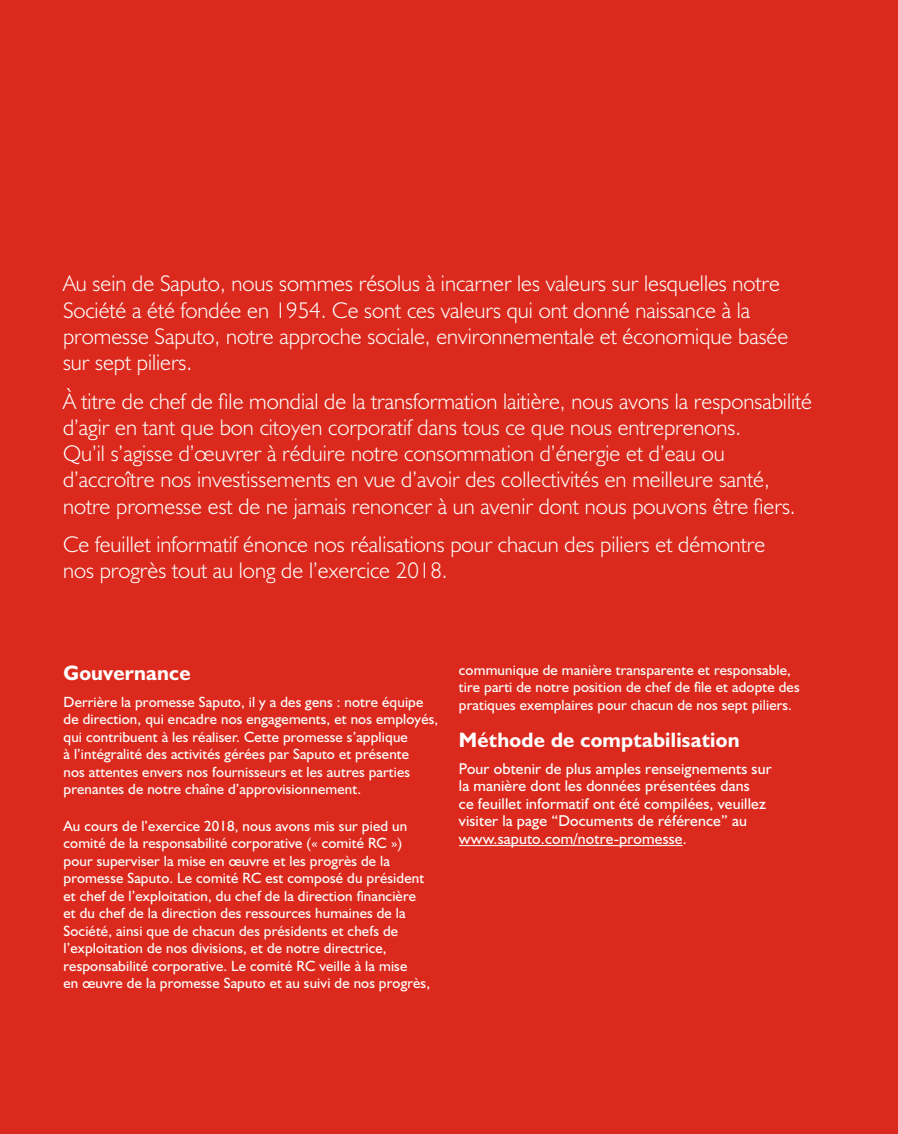
<style>
.page{position:relative;width:898px;height:1134px;background:#db2a1d}
.page>*{position:absolute;margin:0;border:0;box-sizing:border-box;transform-origin:0 0}
.t1{font:300 22.75px/26.2px "Humanist 521 BT";color:#fff}
.t2{font:700 21px "Humanist 521 BT";letter-spacing:.01em;color:#fff}
.t3{font:15.75px/17.5px "Humanist 521 BT";letter-spacing:.01em;color:#fff}
.t4{font:14.88px/17.5px "Humanist 521 BT";letter-spacing:.01em;color:#fff}
</style>
<div class="page">
<hr style="left:459px;top:845px;width:223px;height:1px;background:#fff">
<p class="t1" style="left:63px;top:270px;width:727px">Au sein de Saputo, nous sommes résolus à incarner les valeurs sur lesquelles notre Société a été fondée en 1954. Ce sont ces valeurs qui ont donné naissance à la promesse Saputo, notre approche sociale, environnementale et économique basée sur sept piliers.</p>
<p class="t1" style="left:63px;top:387px;width:750px">À titre de chef de file mondial de la transformation laitière, nous avons la responsabilité d’agir en tant que bon citoyen corporatif dans tous ce que nous entreprenons.<br>Qu’il s’agisse d’œuvrer à réduire notre consommation d’énergie et d’eau ou d’accroître nos investissements en vue d’avoir des collectivités en meilleure santé, notre promesse est de ne jamais renoncer à un avenir dont nous pouvons être fiers.</p>
<h1 class="t1" style="left:63px;top:531px;width:704px">Ce feuillet informatif énonce nos réalisations pour chacun des piliers et démontre nos progrès tout au long de l’exercice 2018.</h1>
<h2 class="t2" style="left:64px;top:659px;width:129px">Gouvernance</h2>
<p class="t4" style="left:64px;top:693px;width:376px">Derrière la promesse Saputo, il y a des gens : notre équipe de direction, qui encadre nos engagements, et nos employés, qui contribuent à les réaliser. Cette promesse s’applique<br>à l’intégralité des activités gérées par Saputo et présente<br>nos attentes envers nos fournisseurs et les autres parties prenantes de notre chaîne d’approvisionnement.</p>
<p class="t4" style="left:64px;top:817px;width:368px">Au cours de l’exercice 2018, nous avons mis sur pied un comité de la responsabilité corporative (« comité RC ») pour superviser la mise en œuvre et les progrès de la promesse Saputo. Le comité RC est composé du président et chef de l’exploitation, du chef de la direction financière et du chef de la direction des ressources humaines de la Société, ainsi que de chacun des présidents et chefs de l’exploitation de nos divisions, et de notre directrice, responsabilité corporative. Le comité RC veille à la mise<br>en œuvre de la promesse Saputo et au suivi de nos progrès,</p>
<p class="t4" style="left:459px;top:661px;width:342px">communique de manière transparente et responsable, tire parti de notre position de chef de file et adopte des pratiques exemplaires pour chacun de nos sept piliers.</p>
<h2 class="t2" style="left:459px;top:726px;width:282px">Méthode de comptabilisation</h2>
<p class="t3" style="left:459px;top:759px;width:314px">Pour obtenir de plus amples renseignements sur la manière dont les données présentées dans<br>ce feuillet informatif ont été compilées, veuillez visiter la page “Documents de référence” au www.saputo.com/notre-promesse.</p>
</div>
